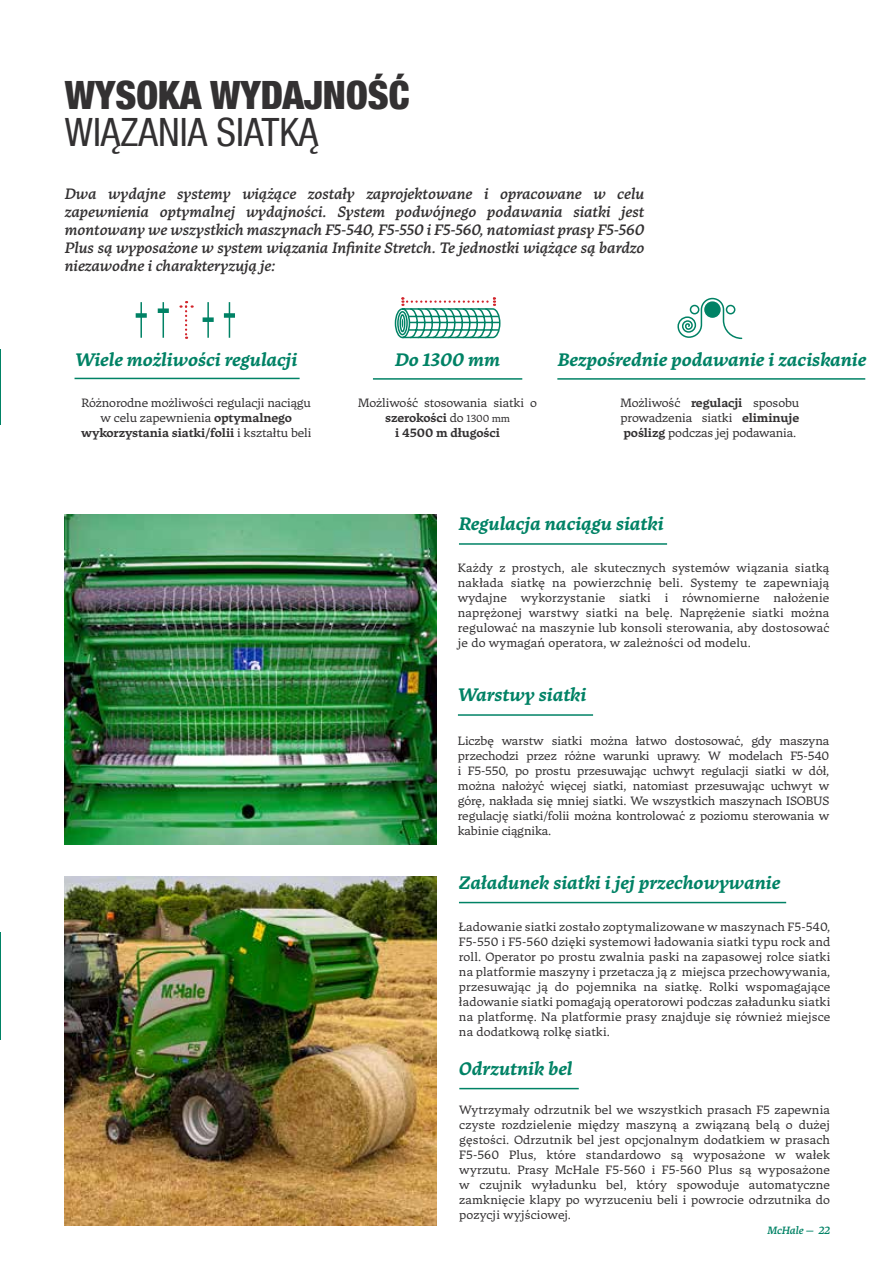
<style>
.page{position:relative;width:894px;height:1263px;background:#fff}
.page>*{position:absolute;margin:0;border:0;box-sizing:border-box;transform-origin:0 0}
.t1{font:900 condensed 39px "Helvetica Neue";color:#333132}
.t2{font:condensed 39px "Helvetica Neue LT Com";color:#333132}
.t3{font:italic 700 18px "Tuna";color:#008265}
.t4{font:italic 500 15px/18px "Tuna";color:#333132;text-align:justify}
.t5{font:12px/15px "Tuna";letter-spacing:-.01em;color:#333132;text-align:justify}
.t6{font:italic 500 10.5px "Tuna";letter-spacing:-.005em;color:#008265}
.s1{font-weight:700}
.s2{font-size:10.2px}
</style>
<div class="page">
<hr style="left:0;top:931px;width:1px;height:108px;background:#008265">
<hr style="left:0;top:349px;width:1px;height:75px;background:#008265">
<img style="left:65px;top:514px;width:371px;height:330px">
<hr style="left:459px;top:543px;width:208px;height:1px;background:#008265">
<hr style="left:459px;top:901px;width:327px;height:2px;background:#008265">
<hr style="left:458px;top:714px;width:135px;height:1px;background:#008265">
<img style="left:65px;top:876px;width:372px;height:349px">
<hr style="left:373px;top:378px;width:149px;height:1px;background:#008265">
<hr style="left:557px;top:378px;width:308px;height:1px;background:#008265">
<svg style="left:394px;top:297px;width:107px;height:42px"></svg>
<hr style="left:75px;top:378px;width:225px;height:1px;background:#008265">
<hr style="left:162px;top:302px;width:2px;height:36px;background:#008265">
<div style="left:158px;top:308px;width:11px;height:5px;background:#008265"></div>
<svg style="left:180px;top:301px;width:13px;height:38px"></svg>
<hr style="left:140px;top:302px;width:2px;height:36px;background:#008265">
<div style="left:136px;top:313px;width:11px;height:5px;background:#008265"></div>
<hr style="left:229px;top:302px;width:1px;height:36px;background:#008265">
<div style="left:224px;top:313px;width:11px;height:5px;background:#008265"></div>
<div style="left:203px;top:317px;width:11px;height:5px;background:#008265"></div>
<hr style="left:207px;top:302px;width:2px;height:36px;background:#008265">
<svg style="left:677px;top:297px;width:66px;height:43px"></svg>
<div style="left:726px;top:305px;width:9px;height:9px;border:2px solid #008265;border-radius:50%"></div>
<div style="left:690px;top:305px;width:9px;height:9px;border:2px solid #008265;border-radius:50%"></div>
<hr style="left:459px;top:1087px;width:120px;height:2px;background:#008265">
<h1 class="t1" style="left:65px;top:71px;width:346px">WYSOKA WYDAJNOŚĆ</h1>
<h1 class="t2" style="left:65px;top:109px;width:255px">WIĄZANIA SIATKĄ</h1>
<p class="t4" style="left:65px;top:184px;width:581px">Dwa wydajne systemy wiążące zostały zaprojektowane i opracowane w celu zapewnienia optymalnej wydajności. System podwójnego podawania siatki jest montowany we wszystkich maszynach F5-540, F5-550 i F5-560, natomiast prasy F5-560<br>Plus są wyposażone w system wiązania Infinite Stretch. Te jednostki wiążące są bardzo niezawodne i charakteryzują je:</p>
<h2 class="t3" style="left:75px;top:348px;width:224px">Wiele możliwości regulacji</h2>
<p class="t5" style="left:81px;top:395px;width:232px;text-align:center">Różnorodne możliwości regulacji naciągu w celu zapewnienia <span class="s1">optymalnego wykorzystania siatki/folii</span> i kształtu beli</p>
<h2 class="t3" style="left:395px;top:349px;width:107px">Do 1300 mm</h2>
<h2 class="t3" style="left:558px;top:349px;width:310px">Bezpośrednie podawanie i zaciskanie</h2>
<p class="t5" style="left:358px;top:395px;width:180px;text-align:center">Możliwość stosowania siatki o <span class="s1">szerokości</span> do <span class="s2">1300 mm<br></span><span class="s1">i 4500 m długości</span></p>
<p class="t5" style="left:620px;top:395px;width:180px">Możliwość <span class="s1">regulacji</span> sposobu prowadzenia siatki <span class="s1">eliminuje poślizg</span> podczas jej podawania.</p>
<h2 class="t3" style="left:459px;top:512px;width:206px">Regulacja naciągu siatki</h2>
<p class="t5" style="left:458px;top:560px;width:373px">Każdy z prostych, ale skutecznych systemów wiązania siatką nakłada siatkę na powierzchnię beli. Systemy te zapewniają wydajne wykorzystanie siatki i równomierne nałożenie naprężonej warstwy siatki na belę. Naprężenie siatki można regulować na maszynie lub konsoli sterowania, aby dostosować je do wymagań operatora, w zależności od modelu.</p>
<h2 class="t3" style="left:458px;top:683px;width:130px">Warstwy siatki</h2>
<p class="t5" style="left:458px;top:732px;width:373px">Liczbę warstw siatki można łatwo dostosować, gdy maszyna przechodzi przez różne warunki uprawy. W modelach F5-540 i F5-550, po prostu przesuwając uchwyt regulacji siatki w dół, można nałożyć więcej siatki, natomiast przesuwając uchwyt w górę, nakłada się mniej siatki. We wszystkich maszynach ISOBUS regulację siatki/folii można kontrolować z poziomu sterowania w kabinie ciągnika.</p>
<h2 class="t3" style="left:459px;top:871px;width:323px">Załadunek siatki i jej przechowywanie</h2>
<p class="t5" style="left:459px;top:918px;width:373px">Ładowanie siatki zostało zoptymalizowane w maszynach F5-540, F5-550 i F5-560 dzięki systemowi ładowania siatki typu rock and roll. Operator po prostu zwalnia paski na zapasowej rolce siatki na platformie maszyny i przetacza ją z miejsca przechowywania, przesuwając ją do pojemnika na siatkę. Rolki wspomagające ładowanie siatki pomagają operatorowi podczas załadunku siatki na platformę. Na platformie prasy znajduje się również miejsce na dodatkową rolkę siatki.</p>
<h2 class="t3" style="left:459px;top:1057px;width:115px">Odrzutnik bel</h2>
<p class="t5" style="left:459px;top:1101px;width:372px">Wytrzymały odrzutnik bel we wszystkich prasach F5 zapewnia czyste rozdzielenie między maszyną a związaną belą o dużej gęstości. Odrzutnik bel jest opcjonalnym dodatkiem w prasach F5-560 Plus, które standardowo są wyposażone w wałek wyrzutu. Prasy McHale F5-560 i F5-560 Plus są wyposażone w czujnik wyładunku bel, który spowoduje automatyczne zamknięcie klapy po wyrzuceniu beli i powrocie odrzutnika do pozycji wyjściowej.</p>
<p class="t6" style="left:767px;top:1223px;width:65px">McHale — 22</p>
</div>
